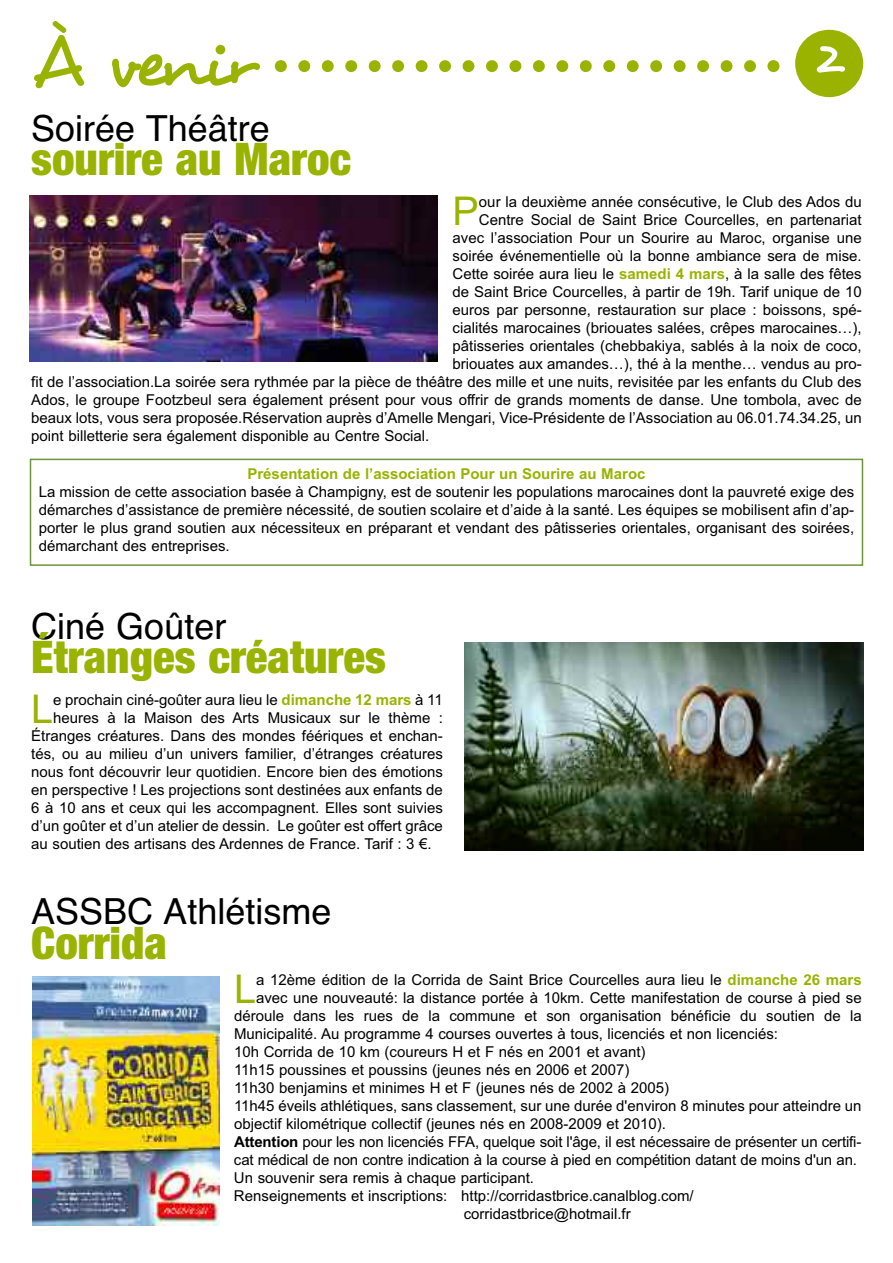
<style>
.page{position:relative;width:893px;height:1263px;background:#fff}
.page>*{position:absolute;margin:0;border:0;box-sizing:border-box;transform-origin:0 0}
.t1{font:72px "Desyrel";letter-spacing:-.075em;color:#99b300}
.t2{font:54px "Desyrel";color:#fff}
.t3{font:900 condensed 45px "Helvetica Neue";color:#99b300}
.t4{font:39.6px "Arial";color:#99b300}
.t5{font:36px "Helvetica";color:#000}
.t6{font:15px/18px "Arial";color:#000;text-align:justify}
.t7{font:700 15px "Arial";color:#99b300}
.s1{font-weight:700;color:#99b300}
.s2{font-weight:700}
</style>
<div class="page">
<svg style="left:275px;top:60px;width:481px;height:12px"></svg>
<svg style="left:767px;top:60px;width:12px;height:12px"></svg>
<div style="left:795px;top:30px;width:68px;height:67px;background:#99b300;border-radius:50%"></div>
<img style="left:30px;top:195px;width:408px;height:167px">
<div style="left:30px;top:459px;width:833px;height:107px;border:2px solid #6e953a"></div>
<img style="left:32px;top:976px;width:187px;height:250px">
<img style="left:464px;top:642px;width:399px;height:209px">
<h1 class="t1" style="left:33px;top:18px;width:226px">À venir</h1>
<h3 class="t5" style="left:31px;top:107px;width:240px">Soirée Théâtre</h3>
<h3 class="t3" style="left:31px;top:122px;width:321px">sourire au Maroc</h3>
<h2 class="t2" style="left:813px;top:22px;width:33px">2</h2>
<h3 class="t4" style="left:452px;top:188px;width:28px">P</h3>
<p class="t6" style="left:479px;top:193px;width:384px">our la deuxième année consécutive, le Club des Ados du</p>
<p class="t6" style="left:479px;top:211px;width:384px">Centre Social de Saint Brice Courcelles, en partenariat</p>
<p class="t6" style="left:452px;top:229px;width:411px">avec l’association Pour un Sourire au Maroc, organise une</p>
<p class="t6" style="left:452px;top:247px;width:411px">soirée événementielle où la bonne ambiance sera de mise.</p>
<p class="t6" style="left:453px;top:265px;width:411px">Cette soirée aura lieu le <span class="s1">samedi 4 mars</span>, à la salle des fêtes</p>
<p class="t6" style="left:452px;top:283px;width:411px">de Saint Brice Courcelles, à partir de 19h. Tarif unique de 10</p>
<p class="t6" style="left:452px;top:301px;width:411px">euros par personne, restauration sur place : boissons, spé-</p>
<p class="t6" style="left:452px;top:319px;width:411px">cialités marocaines (briouates salées, crêpes marocaines…),</p>
<p class="t6" style="left:452px;top:337px;width:411px">pâtisseries orientales (chebbakiya, sablés à la noix de coco,</p>
<p class="t6" style="left:452px;top:355px;width:411px">briouates aux amandes…), thé à la menthe… vendus au pro-</p>
<p class="t6" style="left:31px;top:373px;width:832px">fit de l’association.La soirée sera rythmée par la pièce de théâtre des mille et une nuits, revisitée par les enfants du Club des</p>
<p class="t6" style="left:31px;top:391px;width:832px">Ados, le groupe Footzbeul sera également présent pour vous offrir de grands moments de danse. Une tombola, avec de</p>
<p class="t6" style="left:31px;top:409px;width:832px">beaux lots, vous sera proposée.Réservation auprès d’Amelle Mengari, Vice-Présidente de l’Association au 06.01.74.34.25, un</p>
<p class="t6" style="left:31px;top:427px;width:400px">point billetterie sera également disponible au Centre Social.</p>
<p class="t7" style="left:247px;top:465px;width:400px">Présentation de l’association Pour un Sourire au Maroc</p>
<p class="t6" style="left:39px;top:482px;width:817px">La mission de cette association basée à Champigny, est de soutenir les populations marocaines dont la pauvreté exige des démarches d’assistance de première nécessité, de soutien scolaire et d’aide à la santé. Les équipes se mobilisent afin d’ap&shy;porter le plus grand soutien aux nécessiteux en préparant et vendant des pâtisseries orientales, organisant des soirées, démarchant des entreprises.</p>
<h3 class="t5" style="left:31px;top:605px;width:197px">Ciné Goûter</h3>
<h3 class="t3" style="left:31px;top:620px;width:356px">Étranges créatures</h3>
<h3 class="t4" style="left:31px;top:686px;width:24px">L</h3>
<p class="t6" style="left:53px;top:691px;width:391px">e prochain ciné-goûter aura lieu le <span class="s1">dimanche 12 mars</span> à 11</p>
<p class="t6" style="left:53px;top:709px;width:391px">heures à la Maison des Arts Musicaux sur le thème :</p>
<p class="t6" style="left:31px;top:727px;width:413px">Étranges créatures. Dans des mondes féériques et enchan-</p>
<p class="t6" style="left:31px;top:745px;width:413px">tés, ou au milieu d’un univers familier, d’étranges créatures</p>
<p class="t6" style="left:31px;top:763px;width:413px">nous font découvrir leur quotidien. Encore bien des émotions</p>
<p class="t6" style="left:31px;top:781px;width:413px">en perspective ! Les projections sont destinées aux enfants de</p>
<p class="t6" style="left:31px;top:799px;width:413px">6 à 10 ans et ceux qui les accompagnent. Elles sont suivies</p>
<p class="t6" style="left:31px;top:817px;width:413px">d’un goûter et d’un atelier de dessin. Le goûter est offert grâce</p>
<p class="t6" style="left:31px;top:835px;width:402px">au soutien des artisans des Ardennes de France. Tarif : 3 €.</p>
<h3 class="t5" style="left:31px;top:890px;width:302px">ASSBC Athlétisme</h3>
<h3 class="t3" style="left:31px;top:905px;width:137px">Corrida</h3>
<h3 class="t4" style="left:234px;top:966px;width:24px">L</h3>
<p class="t6" style="left:256px;top:971px;width:607px">a 12ème édition de la Corrida de Saint Brice Courcelles aura lieu le <span class="s1">dimanche 26 mars</span></p>
<p class="t6" style="left:256px;top:989px;width:607px">avec une nouveauté: la distance portée à 10km. Cette manifestation de course à pied se</p>
<p class="t6" style="left:234px;top:1007px;width:629px">déroule dans les rues de la commune et son organisation bénéficie du soutien de la</p>
<p class="t6" style="left:234px;top:1025px;width:546px">Municipalité. Au programme 4 courses ouvertes à tous, licenciés et non licenciés:</p>
<p class="t6" style="left:234px;top:1043px;width:413px">10h Corrida de 10 km (coureurs H et F nés en 2001 et avant)</p>
<p class="t6" style="left:234px;top:1061px;width:397px">11h15 poussines et poussins (jeunes nés en 2006 et 2007)</p>
<p class="t6" style="left:234px;top:1079px;width:436px">11h30 benjamins et minimes H et F (jeunes nés de 2002 à 2005)</p>
<p class="t6" style="left:234px;top:1097px;width:629px">11h45 éveils athlétiques, sans classement, sur une durée d'environ 8 minutes pour atteindre un</p>
<p class="t6" style="left:234px;top:1115px;width:433px">objectif kilométrique collectif (jeunes nés en 2008-2009 et 2010).</p>
<p class="t6" style="left:234px;top:1133px;width:629px"><span class="s2">Attention</span> pour les non licenciés FFA, quelque soit l'âge, il est nécessaire de présenter un certifi-</p>
<p class="t6" style="left:234px;top:1151px;width:624px">cat médical de non contre indication à la course à pied en compétition datant de moins d'un an.</p>
<p class="t6" style="left:234px;top:1169px;width:302px">Un souvenir sera remis à chaque participant.</p>
<p class="t6" style="left:234px;top:1187px;width:461px">Renseignements et inscriptions: http://corridastbrice.canalblog.com/</p>
<p class="t6" style="left:464px;top:1205px;width:168px">corridastbrice@hotmail.fr</p>
</div>
